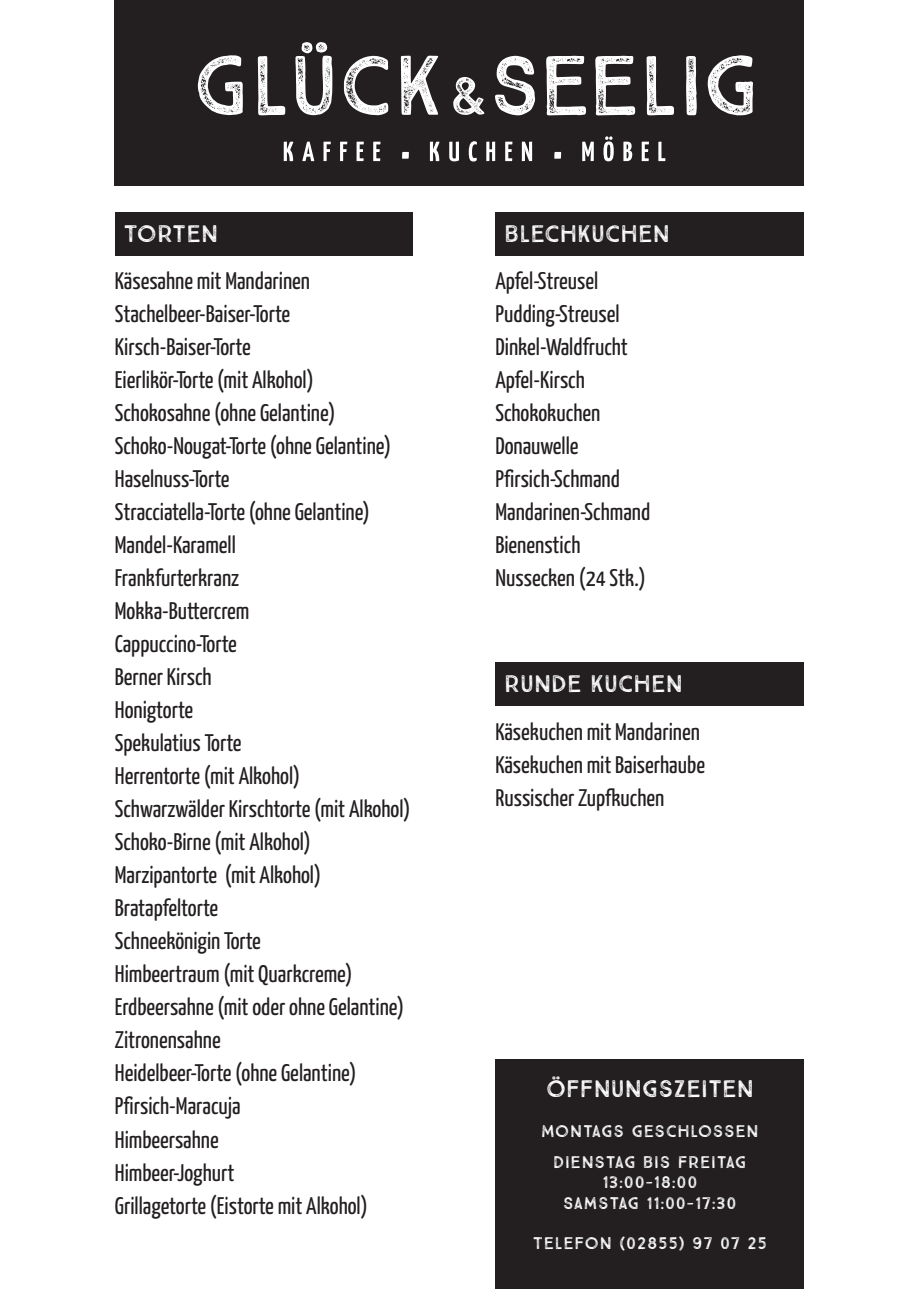
<style>
.page{position:relative;width:919px;height:1289px;background:#fff}
.page>*{position:absolute;margin:0;border:0;box-sizing:border-box;transform-origin:0 0}
.t1{font:24px/33px "Yanone Kaffeesatz";color:#231f20}
.t2{font:24px "True North Textures";color:#fff}
.t3{font:16.95px/20.4px "True North Textures";letter-spacing:.04em;color:#fff;text-align:center}
</style>
<div class="page">
<div style="left:115px;top:0;width:689px;height:185px;background:#231f20"></div>
<svg style="left:284px;top:142px;width:9px;height:19px"></svg>
<svg style="left:302px;top:142px;width:12px;height:19px"></svg>
<svg style="left:323px;top:142px;width:8px;height:19px"></svg>
<svg style="left:340px;top:142px;width:7px;height:19px"></svg>
<svg style="left:356px;top:142px;width:8px;height:19px"></svg>
<svg style="left:373px;top:142px;width:7px;height:19px"></svg>
<svg style="left:402px;top:152px;width:7px;height:7px"></svg>
<svg style="left:430px;top:142px;width:9px;height:19px"></svg>
<svg style="left:449px;top:142px;width:10px;height:19px"></svg>
<svg style="left:468px;top:141px;width:9px;height:20px"></svg>
<svg style="left:486px;top:142px;width:9px;height:19px"></svg>
<svg style="left:505px;top:142px;width:7px;height:19px"></svg>
<svg style="left:522px;top:142px;width:10px;height:19px"></svg>
<svg style="left:554px;top:152px;width:7px;height:7px"></svg>
<svg style="left:582px;top:142px;width:11px;height:19px"></svg>
<svg style="left:603px;top:136px;width:10px;height:25px"></svg>
<svg style="left:623px;top:142px;width:9px;height:19px"></svg>
<svg style="left:641px;top:142px;width:8px;height:19px"></svg>
<svg style="left:658px;top:142px;width:7px;height:19px"></svg>
<svg style="left:198px;top:55px;width:45px;height:60px"></svg>
<svg style="left:258px;top:56px;width:27px;height:59px"></svg>
<svg style="left:295px;top:42px;width:37px;height:73px"></svg>
<svg style="left:344px;top:56px;width:44px;height:59px"></svg>
<svg style="left:401px;top:56px;width:37px;height:59px"></svg>
<svg style="left:495px;top:56px;width:40px;height:59px"></svg>
<svg style="left:546px;top:56px;width:40px;height:59px"></svg>
<svg style="left:595px;top:56px;width:40px;height:59px"></svg>
<svg style="left:646px;top:56px;width:28px;height:59px"></svg>
<svg style="left:686px;top:56px;width:10px;height:59px"></svg>
<svg style="left:707px;top:55px;width:46px;height:60px"></svg>
<svg style="left:453px;top:77px;width:31px;height:38px"></svg>
<div style="left:495px;top:1059px;width:309px;height:229px;background:#231f20"></div>
<div style="left:495px;top:662px;width:309px;height:43px;background:#231f20"></div>
<div style="left:495px;top:213px;width:309px;height:43px;background:#231f20"></div>
<div style="left:115px;top:213px;width:297px;height:43px;background:#231f20"></div>
<p class="t2" style="left:123px;top:220px;width:96px">TORTEN</p>
<p class="t1" style="left:115px;top:263px;width:297px">Käsesahne mit Mandarinen<br>Stachelbeer-Baiser-Torte<br>Kirsch-Baiser-Torte<br>Eierlikör-Torte (mit Alkohol)<br>Schokosahne (ohne Gelantine)<br>Schoko-Nougat-Torte (ohne Gelantine)<br>Haselnuss-Torte<br>Stracciatella-Torte (ohne Gelantine)<br>Mandel-Karamell<br>Frankfurterkranz<br>Mokka-Buttercrem<br>Cappuccino-Torte<br>Berner Kirsch<br>Honigtorte<br>Spekulatius Torte<br>Herrentorte (mit Alkohol)<br>Schwarzwälder Kirschtorte (mit Alkohol)<br>Schoko-Birne (mit Alkohol)<br>Marzipantorte (mit Alkohol)<br>Bratapfeltorte<br>Schneekönigin Torte<br>Himbeertraum (mit Quarkcreme)<br>Erdbeersahne (mit oder ohne Gelantine)<br>Zitronensahne<br>Heidelbeer-Torte (ohne Gelantine)<br>Pfirsich-Maracuja<br>Himbeersahne<br>Himbeer-Joghurt<br>Grillagetorte (Eistorte mit Alkohol)</p>
<p class="t2" style="left:504px;top:220px;width:167px">BLECHKUCHEN</p>
<p class="t1" style="left:495px;top:263px;width:156px">Apfel-Streusel<br>Pudding-Streusel<br>Dinkel-Waldfrucht<br>Apfel-Kirsch<br>Schokokuchen<br>Donauwelle<br>Pfirsich-Schmand<br>Mandarinen-Schmand<br>Bienenstich<br>Nussecken (24 Stk.)</p>
<p class="t2" style="left:504px;top:669px;width:180px">RUNDE KUCHEN</p>
<p class="t1" style="left:495px;top:714px;width:211px">Käsekuchen mit Mandarinen<br>Käsekuchen mit Baiserhaube<br>Russischer Zupfkuchen</p>
<p class="t2" style="left:545px;top:1074px;width:210px">ÖFFNUNGSZEITEN</p>
<p class="t3" style="left:541px;top:1120px;width:219px">MONTAGS GESCHLOSSEN</p>
<p class="t3" style="left:553px;top:1151px;width:195px">DIENSTAG BIS FREITAG<br>13:00-18:00<br>SAMSTAG 11:00-17:30</p>
<p class="t3" style="left:533px;top:1233px;width:235px">TELEFON (02855) 97 07 25</p>
</div>
